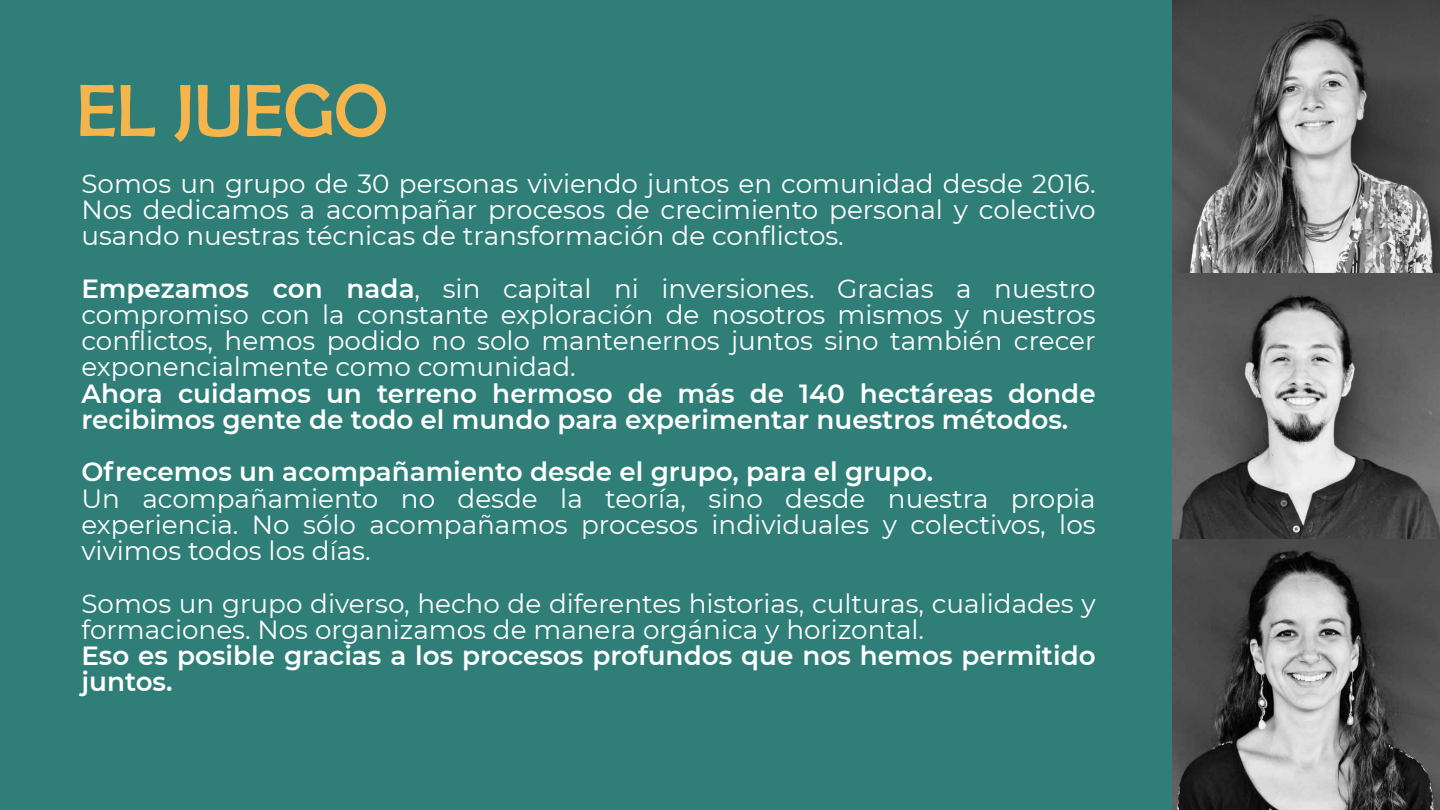
<style>
.page{position:relative;width:1440px;height:810px;background:#2f7f78}
.page>*{position:absolute;margin:0;border:0;box-sizing:border-box;transform-origin:0 0}
.t1{font:74.7px "Berlin Sans FB";color:#f6b44d}
.t2{font:26.25px/26.2px "Montserrat";color:#fff;text-align:justify}
.t3{font:600 26.25px/26.2px "Montserrat";color:#fff}
.s1{font-weight:600}
</style>
<div class="page">
<img style="left:1172px;top:270px;width:268px;height:540px">
<img style="left:1173px;top:0;width:267px;height:272px">
<h1 class="t1" style="left:77px;top:69px;width:313px">EL JUEGO</h1>
<p class="t2" style="left:81px;top:169px;width:1016px">Somos un grupo de 30 personas viviendo juntos en comunidad desde 2016.<br>Nos dedicamos a acompañar procesos de crecimiento personal y colectivo usando nuestras técnicas de transformación de conflictos.</p>
<p class="t2" style="left:81px;top:274px;width:1016px"><span class="s1">Empezamos con nada</span>, sin capital ni inversiones. Gracias a nuestro compromiso con la constante exploración de nosotros mismos y nuestros conflictos, hemos podido no solo mantenernos juntos sino también crecer exponencialmente como comunidad.</p>
<p class="t3" style="left:81px;top:379px;width:1016px">Ahora cuidamos un terreno hermoso de más de 140 hectáreas donde recibimos gente de todo el mundo para experimentar nuestros métodos.</p>
<p class="t3" style="left:81px;top:458px;width:853px">Ofrecemos un acompañamiento desde el grupo, para el grupo.</p>
<p class="t2" style="left:81px;top:484px;width:1016px">Un acompañamiento no desde la teoría, sino desde nuestra propia experiencia. No sólo acompañamos procesos individuales y colectivos, los vivimos todos los días.</p>
<p class="t2" style="left:81px;top:589px;width:1016px">Somos un grupo diverso, hecho de diferentes historias, culturas, cualidades y formaciones. Nos organizamos de manera orgánica y horizontal.</p>
<p class="t3" style="left:81px;top:642px;width:1016px">Eso es posible gracias a los procesos profundos que nos hemos permitido juntos.</p>
</div>
